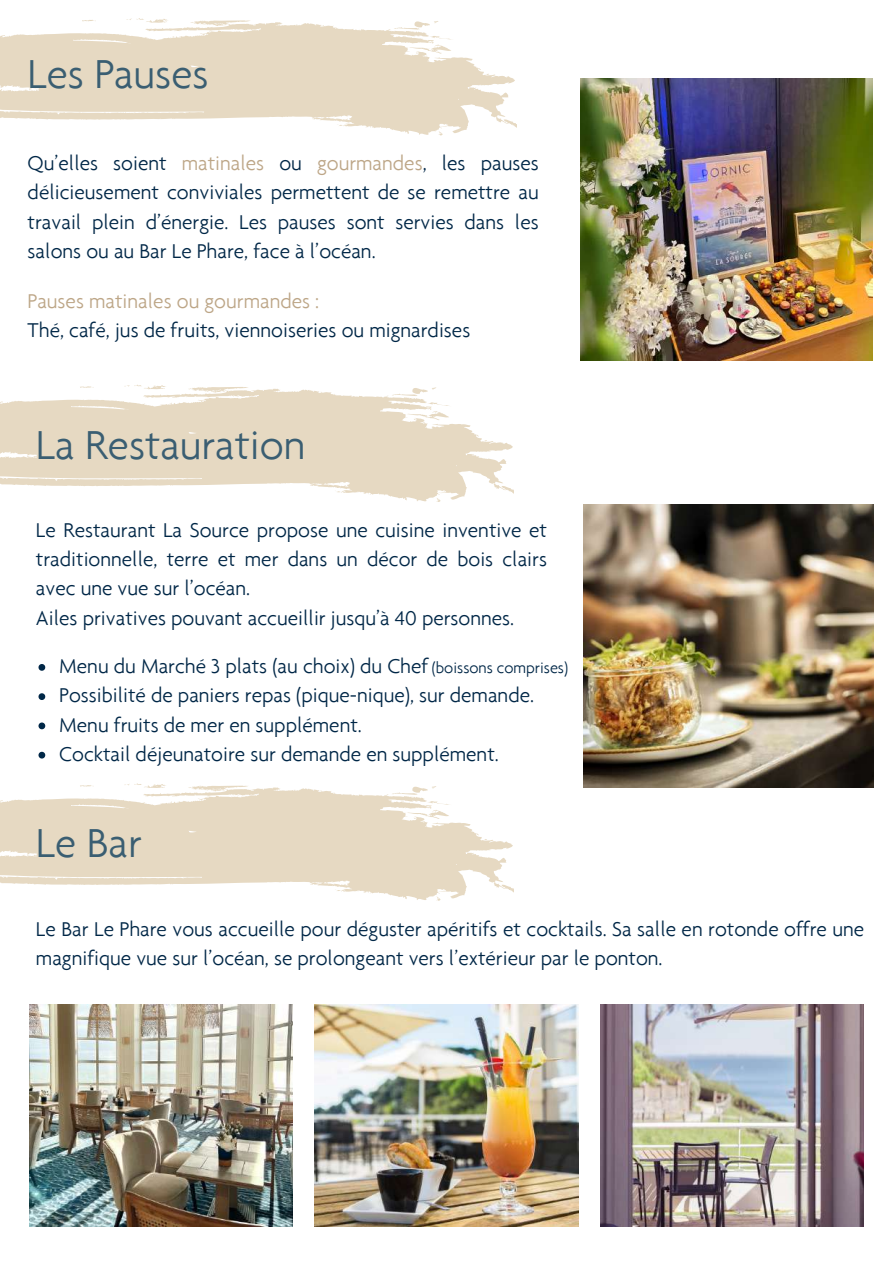
<style>
.page{position:relative;width:894px;height:1264px;background:#fff}
.page>*{position:absolute;margin:0;border:0;box-sizing:border-box;transform-origin:0 0}
.t1{font:300 43.5px "Agenda";color:#3a5e72}
.t2{font:300 21.45px/29.2px "Agenda";color:#002747}
.t3{font:300 21.45px "Agenda";color:#bda687}
.t4{font:300 16.5px "Agenda";color:#002747}
.s1{color:#bda687}
</style>
<div class="page">
<svg style="left:0;top:22px;width:515px;height:114px;fill:#e6d9c2"></svg>
<svg style="left:190px;top:20px;width:61px;height:6px"></svg>
<svg style="left:82px;top:20px;width:14px;height:2px"></svg>
<svg style="left:126px;top:18px;width:42px;height:5px"></svg>
<img style="left:580px;top:78px;width:292px;height:282px">
<svg style="left:0;top:388px;width:512px;height:114px;fill:#e6d9c2"></svg>
<svg style="left:188px;top:387px;width:61px;height:5px"></svg>
<svg style="left:80px;top:386px;width:13px;height:2px"></svg>
<svg style="left:124px;top:384px;width:42px;height:6px"></svg>
<svg style="left:38px;top:664px;width:7px;height:6px"></svg>
<svg style="left:38px;top:693px;width:7px;height:7px"></svg>
<svg style="left:38px;top:722px;width:7px;height:7px"></svg>
<svg style="left:38px;top:751px;width:7px;height:7px"></svg>
<svg style="left:0;top:787px;width:512px;height:114px;fill:#e6d9c2"></svg>
<svg style="left:188px;top:785px;width:61px;height:6px"></svg>
<svg style="left:80px;top:785px;width:12px;height:2px"></svg>
<svg style="left:124px;top:783px;width:42px;height:5px"></svg>
<img style="left:583px;top:504px;width:290px;height:283px">
<img style="left:315px;top:1004px;width:263px;height:221px">
<img style="left:600px;top:1004px;width:263px;height:221px">
<img style="left:29px;top:1004px;width:263px;height:221px">
<h1 class="t1" style="left:28px;top:49px;width:182px">Les Pauses</h1>
<p class="t2" style="left:28px;top:148px;width:512px;text-align:justify">Qu’elles soient <span class="s1">matinales</span> ou <span class="s1">gourmandes</span>, les pauses délicieusement conviviales permettent de se remettre au travail plein d’énergie. Les pauses sont servies dans les salons ou au Bar Le Phare, face à l’océan.</p>
<p class="t3" style="left:28px;top:288px;width:293px">Pauses matinales ou gourmandes :</p>
<p class="t2" style="left:28px;top:315px;width:444px">Thé, café, jus de fruits, viennoiseries ou mignardises</p>
<h1 class="t1" style="left:36px;top:419px;width:271px">La Restauration</h1>
<p class="t2" style="left:36px;top:514px;width:512px">Le Restaurant La Source propose une cuisine inventive et traditionnelle, terre et mer dans un décor de bois clairs avec une vue sur l’océan.<br>Ailes privatives pouvant accueillir jusqu’à 40 personnes.</p>
<p class="t4" style="left:432px;top:657px;width:138px">(boissons comprises)</p>
<p class="t2" style="left:59px;top:650px;width:476px">Menu du Marché 3 plats (au choix) du Chef<br>Possibilité de paniers repas (pique-nique), sur demande.<br>Menu fruits de mer en supplément.<br>Cocktail déjeunatoire sur demande en supplément.</p>
<h1 class="t1" style="left:36px;top:817px;width:107px">Le Bar</h1>
<p class="t2" style="left:36px;top:913px;width:829px">Le Bar Le Phare vous accueille pour déguster apéritifs et cocktails. Sa salle en rotonde offre une magnifique vue sur l’océan, se prolongeant vers l’extérieur par le ponton.</p>
</div>
